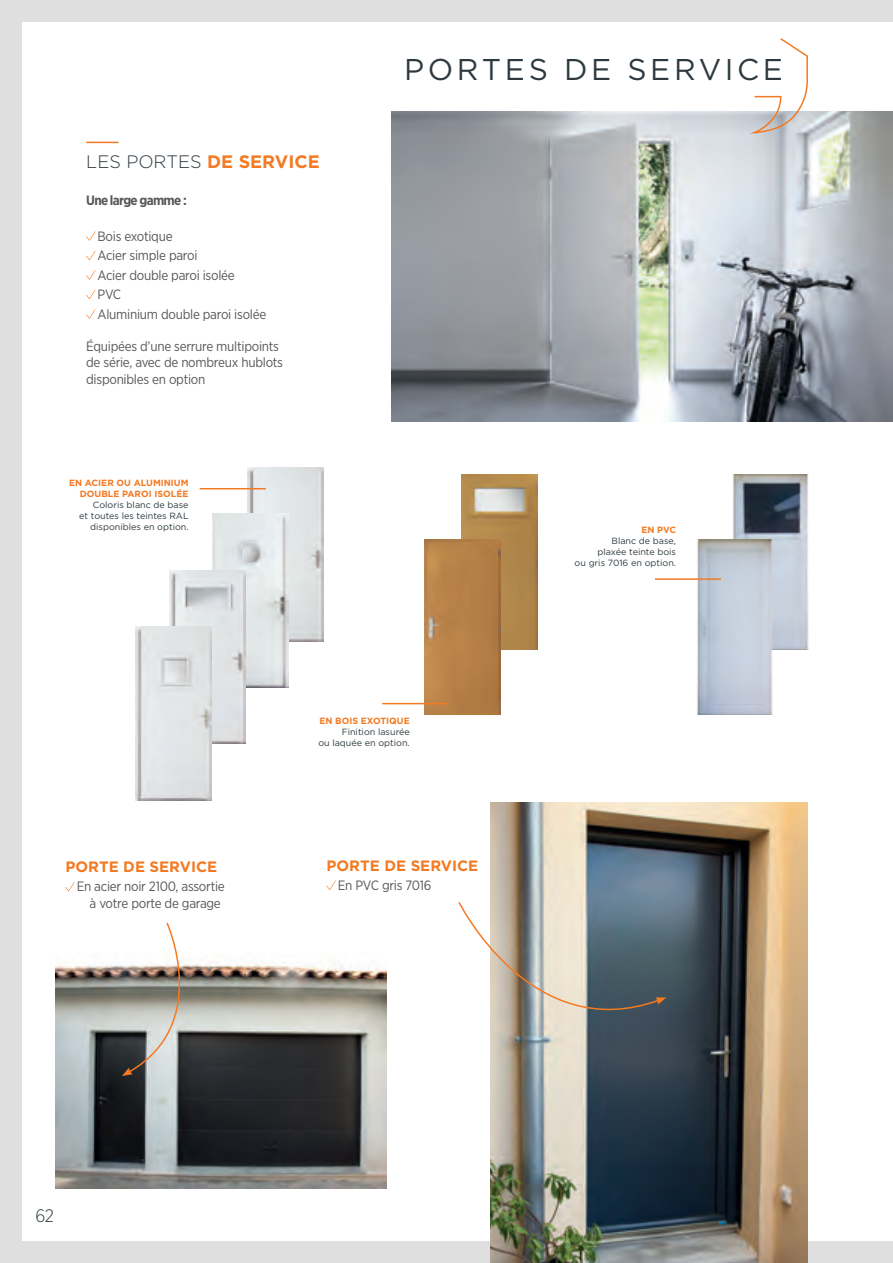
<style>
.page{position:relative;width:893px;height:1263px;background:#fff}
.page>*{position:absolute;margin:0;border:0;box-sizing:border-box;transform-origin:0 0}
.t1{font:30px "Gotham";letter-spacing:.12em;color:#2d393f}
.t2{font:300 18px "Gotham";color:#2d393f}
.t3{font:300 18px "Gotham Narrow";color:#2d393f}
.t4{font:700 15px "Gotham";color:#f47921}
.t5{font:13.5px/19.5px "Gotham Narrow";letter-spacing:-.02em;color:#57585a}
.t6{font:700 13.5px "Gotham Narrow";letter-spacing:-.05em;color:#57585a}
.t7{font:9px/10.8px "Gotham";color:#2d393f;text-align:right}
.t8{font:700 9px/10.8px "Gotham";color:#f47921;text-align:right}
.s1{font-weight:700;color:#f37a23}
</style>
<div class="page">
<img style="left:247px;top:467px;width:76px;height:174px">
<img style="left:212px;top:514px;width:76px;height:173px">
<img style="left:391px;top:112px;width:502px;height:309px">
<img style="left:55px;top:962px;width:331px;height:226px">
<svg style="left:86px;top:231px;width:9px;height:10px"></svg>
<svg style="left:86px;top:251px;width:9px;height:9px"></svg>
<svg style="left:86px;top:270px;width:9px;height:10px"></svg>
<svg style="left:86px;top:290px;width:9px;height:9px"></svg>
<svg style="left:86px;top:309px;width:9px;height:10px"></svg>
<img style="left:170px;top:570px;width:76px;height:174px">
<img style="left:461px;top:475px;width:76px;height:174px">
<img style="left:721px;top:475px;width:88px;height:174px">
<img style="left:425px;top:540px;width:76px;height:174px">
<img style="left:697px;top:540px;width:89px;height:174px">
<img style="left:136px;top:627px;width:76px;height:173px">
<svg style="left:326px;top:880px;width:10px;height:10px"></svg>
<svg style="left:65px;top:882px;width:10px;height:9px"></svg>
<svg style="left:122px;top:922px;width:90px;height:154px"></svg>
<div style="left:0;top:1242px;width:893px;height:21px;background:#dfdfe0"></div>
<div style="left:0;top:0;width:893px;height:21px;background:#dfdfe0"></div>
<div style="left:0;top:0;width:21px;height:1263px;background:#dfdfe0"></div>
<svg style="left:753px;top:38px;width:56px;height:96px"></svg>
<img style="left:490px;top:802px;width:318px;height:461px">
<svg style="left:458px;top:901px;width:208px;height:145px;background:#a0a4a1"></svg>
<hr style="left:86px;top:142px;width:32px;height:1px;background:#f37a23">
<hr style="left:200px;top:488px;width:66px;height:1px;background:#f37a23">
<hr style="left:382px;top:703px;width:66px;height:1px;background:#f37a23">
<hr style="left:655px;top:578px;width:66px;height:2px;background:#f37a23">
<h2 class="t2" style="left:86px;top:150px;width:235px">LES PORTES <span class="s1">DE SERVICE</span></h2>
<p class="t6" style="left:86px;top:192px;width:102px">Une large gamme :</p>
<p class="t5" style="left:98px;top:226px;width:170px">Bois exotique<br>Acier simple paroi<br>Acier double paroi isolée<br>PVC<br>Aluminium double paroi isolée</p>
<p class="t5" style="left:86px;top:338px;width:198px;line-height:16.2px">Équipées d’une serrure multipoints de série, avec de nombreux hublots disponibles en option</p>
<p class="t8" style="left:69px;top:478px;width:121px">EN ACIER OU ALUMINIUM<br>DOUBLE PAROI ISOLÉE</p>
<p class="t7" style="left:79px;top:499px;width:111px">Coloris blanc de base<br>et toutes les teintes RAL disponibles en option.</p>
<h1 class="t1" style="left:404px;top:50px;width:380px">PORTES DE SERVICE</h1>
<p class="t8" style="left:641px;top:524px;width:36px">EN PVC</p>
<p class="t7" style="left:575px;top:535px;width:103px">Blanc de base,<br>plaxée teinte bois<br>ou gris 7016 en option.</p>
<p class="t4" style="left:65px;top:856px;width:153px">PORTE DE SERVICE</p>
<p class="t5" style="left:77px;top:878px;width:150px;line-height:16.2px;text-align:right">En acier noir 2100, assortie à votre porte de garage</p>
<p class="t8" style="left:319px;top:715px;width:92px">EN BOIS EXOTIQUE</p>
<p class="t7" style="left:318px;top:726px;width:93px">Finition lasurée<br>ou laquée en option.</p>
<p class="t4" style="left:326px;top:855px;width:153px">PORTE DE SERVICE</p>
<p class="t5" style="left:338px;top:875px;width:95px">En PVC gris 7016</p>
<h2 class="t3" style="left:36px;top:1204px;width:20px">62</h2>
</div>
